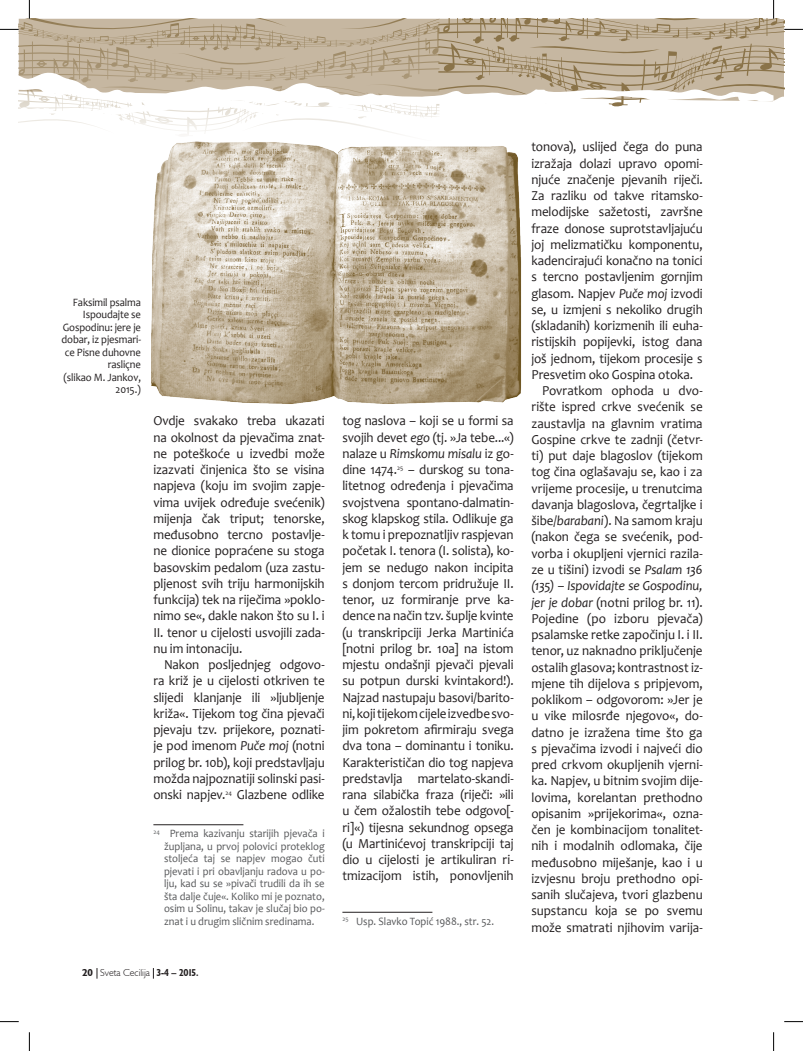
<style>
.page{position:relative;width:803px;height:1051px;background:#fff}
.page>*{position:absolute;margin:0;border:0;box-sizing:border-box;transform-origin:0 0}
.t1{font:13.75px/16.2px "Candara";letter-spacing:-.005em;color:#231f20;text-align:justify;scale:.95 1}
.t2{font:italic 13.75px "Candara";letter-spacing:-.005em;color:#231f20;scale:.95 1}
.t3{font:11.25px/12.5px "Candara";color:#57585a;text-align:justify;scale:.94 1}
.t4{font:11.25px/12.5px "Candara";letter-spacing:-.01em;color:#231f20;text-align:right;scale:.94 1}
.t5{font:300 10px "Humanist 521 BT";color:#231f20}
.s1{font-style:italic}
.s2{font-weight:700}
.s3{font-weight:700;font-stretch:condensed}
.s4{font-style:normal}
</style>
<div class="page">
<svg style="left:19px;top:120px;width:382px;height:15px"></svg>
<hr style="left:153px;top:824px;width:90px;height:1px;background:#231f20">
<hr style="left:342px;top:912px;width:90px;height:1px;background:#231f20">
<img style="left:151px;top:141px;width:371px;height:263px">
<svg style="left:0;top:1021px;width:19px;height:1px"></svg>
<svg style="left:784px;top:1021px;width:19px;height:1px"></svg>
<svg style="left:29px;top:1032px;width:1px;height:19px"></svg>
<svg style="left:0;top:0;width:803px;height:120px"></svg>
<svg style="left:773px;top:1032px;width:1px;height:19px"></svg>
<p class="t4" style="left:62px;top:296px;width:86px">Faksimil psalma<br>Ispoudajte se<br>Gospodinu: jere je dobar, iz pjesmari&shy;ce Pisne duhovne rasliçne<br>(slikao M. Jankov,<br>2015.)</p>
<p class="t1" style="left:153px;top:413px;width:182px">Ovdje svakako treba ukazati na okolnost da pjevačima znat&shy;ne poteškoće u izvedbi može izazvati činjenica što se visina napjeva (koju im svojim zapje&shy;vima uvijek određuje svećenik) mijenja čak triput; tenorske, međusobno tercno postavlje&shy;ne dionice popraćene su stoga basovskim pedalom (uza zastu&shy;pljenost svih triju harmonijskih funkcija) tek na riječima »poklo&shy;nimo se«, dakle nakon što su I. i II. tenor u cijelosti usvojili zada&shy;nu im intonaciju.</p>
<p class="t1" style="left:153px;top:656px;width:182px;text-indent:11px">Nakon posljednjeg odgovo&shy;ra križ je u cijelosti otkriven te slijedi klanjanje ili »ljubljenje križa«. Tijekom tog čina pjevači pjevaju tzv. prijekore, poznati&shy;je pod imenom <span class="s1">Puče moj</span> (notni prilog br. 10b), koji predstavljaju možda najpoznatiji solinski pasi&shy;onski napjev.<sup>24</sup> Glazbene odlike</p>
<p class="t3" style="left:164px;top:827px;width:172px;text-indent:-11px"><sup>24</sup> Prema kazivanju starijih pjevača i župljana, u prvoj polovici proteklog stoljeća taj se napjev mogao čuti pjevati i pri obavljanju radova u po&shy;lju, kad su se »pivači trudili da ih se šta dalje čuje«. Koliko mi je poznato, osim u Solinu, takav je slučaj bio po&shy;znat i u drugim sličnim sredinama.</p>
<p class="t5" style="left:82px;top:966px;width:118px"><span class="s2">20</span> Sveta Cecilija <span class="s3">3-4 – 2015.</span></p>
<p class="t1" style="left:342px;top:413px;width:182px">tog naslova – koji se u formi sa svojih devet <span class="s1">ego</span> (tj. »Ja tebe...«) nalaze u <span class="s1">Rimskomu misalu</span> iz go&shy;dine 1474.<sup>25</sup> – durskog su tona&shy;litetnog određenja i pjevačima svojstvena spontano-dalmatin&shy;skog klapskog stila. Odlikuje ga k tomu i prepoznatljiv raspjevan početak I. tenora (I. solista), ko&shy;jem se nedugo nakon incipita s donjom tercom pridružuje II. tenor, uz formiranje prve ka&shy;dence na način tzv. šuplje kvinte (u transkripciji Jerka Martinića [notni prilog br. 10a] na istom mjestu ondašnji pjevači pjevali su potpun durski kvintakord!).<br>Najzad nastupaju basovi/barito&shy;ni, koji tijekom cijele izvedbe svo&shy;jim pokretom afirmiraju svega dva tona – dominantu i toniku.<br>Karakterističan dio tog napjeva predstavlja martelato-skandi&shy;rana silabička fraza (riječi: »ili u čem ožalostih tebe odgovo[- ri]«) tijesna sekundnog opsega (u Martinićevoj transkripciji taj dio u cijelosti je artikuliran ri&shy;tmizacijom istih, ponovljenih</p>
<p class="t3" style="left:342px;top:915px;width:163px"><sup>25</sup> Usp. Slavko Topić 1988., str. 52.</p>
<p class="t1" style="left:531px;top:139px;width:182px">tonova), uslijed čega do puna</p>
<p class="t1" style="left:531px;top:155px;width:182px">izražaja dolazi upravo opomi-</p>
<p class="t1" style="left:531px;top:171px;width:182px">njuće značenje pjevanih riječi.</p>
<p class="t1" style="left:531px;top:187px;width:182px">Za razliku od takve ritamsko-</p>
<p class="t1" style="left:531px;top:204px;width:182px">melodijske sažetosti, završne</p>
<p class="t1" style="left:531px;top:220px;width:182px">fraze donose suprotstavljajuću</p>
<p class="t1" style="left:531px;top:236px;width:182px">joj melizmatičku komponentu,</p>
<p class="t1" style="left:531px;top:252px;width:182px">kadencirajući konačno na tonici</p>
<p class="t1" style="left:531px;top:269px;width:182px">s tercno postavljenim gornjim</p>
<p class="t1" style="left:531px;top:285px;width:182px">glasom. Napjev <span class="s1">Puče moj</span> izvodi</p>
<p class="t1" style="left:531px;top:301px;width:182px">se, u izmjeni s nekoliko drugih</p>
<p class="t1" style="left:531px;top:317px;width:182px">(skladanih) korizmenih ili euha-</p>
<p class="t1" style="left:531px;top:334px;width:182px">ristijskih popijevki, istog dana</p>
<p class="t1" style="left:531px;top:350px;width:182px">još jednom, tijekom procesije s</p>
<p class="t1" style="left:531px;top:366px;width:172px">Presvetim oko Gospina otoka.</p>
<p class="t1" style="left:542px;top:382px;width:171px">Povratkom ophoda u dvo-</p>
<p class="t1" style="left:531px;top:399px;width:182px">rište ispred crkve svećenik se</p>
<p class="t1" style="left:531px;top:415px;width:182px">zaustavlja na glavnim vratima</p>
<p class="t1" style="left:531px;top:431px;width:182px">Gospine crkve te zadnji (četvr-</p>
<p class="t1" style="left:531px;top:447px;width:182px">ti) put daje blagoslov (tijekom</p>
<p class="t1" style="left:531px;top:464px;width:182px">tog čina oglašavaju se, kao i za</p>
<p class="t1" style="left:531px;top:480px;width:182px">vrijeme procesije, u trenutcima</p>
<p class="t1" style="left:531px;top:496px;width:182px">davanja blagoslova, čegrtaljke i</p>
<p class="t1" style="left:531px;top:512px;width:182px">šibe/<span class="s1">barabani</span>). Na samom kraju</p>
<p class="t1" style="left:531px;top:529px;width:182px">(nakon čega se svećenik, pod-</p>
<p class="t1" style="left:531px;top:545px;width:182px">vorba i okupljeni vjernici razila-</p>
<p class="t1" style="left:531px;top:561px;width:182px">ze u tišini) izvodi se <span class="s1">Psalam 136</span></p>
<p class="t2" style="left:531px;top:577px;width:182px">(135) <span class="s4">–</span> Ispovidajte se Gospodinu,</p>
<p class="t1" style="left:531px;top:594px;width:182px"><span class="s1">jer je dobar</span> (notni prilog br. 11).</p>
<p class="t1" style="left:531px;top:610px;width:182px">Pojedine (po izboru pjevača)</p>
<p class="t1" style="left:531px;top:626px;width:182px">psalamske retke započinju I. i II.</p>
<p class="t1" style="left:531px;top:642px;width:182px">tenor, uz naknadno priključenje</p>
<p class="t1" style="left:531px;top:659px;width:182px">ostalih glasova; kontrastnost iz-</p>
<p class="t1" style="left:531px;top:675px;width:182px">mjene tih dijelova s pripjevom,</p>
<p class="t1" style="left:531px;top:691px;width:182px">poklikom – odgovorom: »Jer je</p>
<p class="t1" style="left:531px;top:707px;width:182px">u vike milosrđe njegovo«, do-</p>
<p class="t1" style="left:531px;top:724px;width:182px">datno je izražena time što ga</p>
<p class="t1" style="left:531px;top:740px;width:182px">s pjevačima izvodi i najveći dio</p>
<p class="t1" style="left:531px;top:756px;width:182px">pred crkvom okupljenih vjerni-</p>
<p class="t1" style="left:531px;top:773px;width:182px">ka. Napjev, u bitnim svojim dije-</p>
<p class="t1" style="left:531px;top:789px;width:182px">lovima, korelantan prethodno</p>
<p class="t1" style="left:531px;top:805px;width:182px">opisanim »prijekorima«, ozna-</p>
<p class="t1" style="left:531px;top:821px;width:182px">čen je kombinacijom tonalitet-</p>
<p class="t1" style="left:531px;top:838px;width:182px">nih i modalnih odlomaka, čije</p>
<p class="t1" style="left:531px;top:854px;width:182px">međusobno miješanje, kao i u</p>
<p class="t1" style="left:531px;top:870px;width:182px">izvjesnu broju prethodno opi-</p>
<p class="t1" style="left:531px;top:886px;width:182px">sanih slučajeva, tvori glazbenu</p>
<p class="t1" style="left:531px;top:903px;width:182px">supstancu koja se po svemu</p>
<p class="t1" style="left:531px;top:919px;width:182px">može smatrati njihovim varija-</p>
</div>
